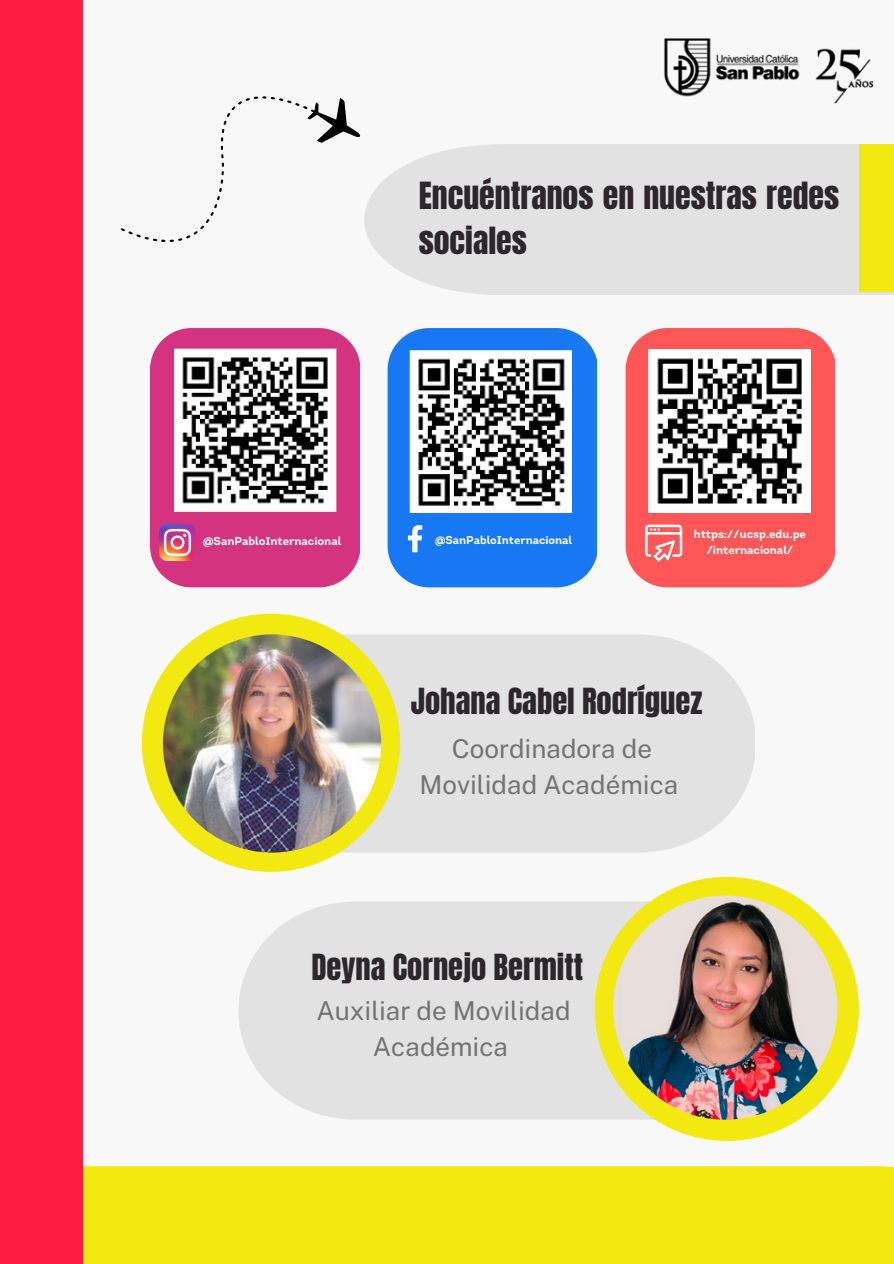
<style>
.page{position:relative;width:894px;height:1264px;background:#fff}
.page>*{position:absolute;margin:0;border:0;box-sizing:border-box;transform-origin:0 0}
.t1{font:31.8px/44.1px "Anton";color:#2d272b}
.t2{font:30.6px "Anton";color:#2d272b}
.t3{font:25.95px/36px "Public Sans";color:#737373;text-align:center}
.t4{font:700 11.55px/16px "Intro";color:#fff;text-align:center}
.t5{font:700 11.4px "Intro";color:#fff}
</style>
<div class="page">
<div style="left:0;top:0;width:893px;height:1263px;background:#f8f8f8"></div>
<img style="left:664px;top:38px;width:209px;height:66px">
<div style="left:0;top:1166px;width:893px;height:97px;background:#f1e90f"></div>
<div style="left:369px;top:144px;width:524px;height:150px;background:#e2e2e2"></div>
<div style="left:858px;top:144px;width:35px;height:147px;background:#f1e90f"></div>
<div style="left:0;top:0;width:83px;height:1263px;background:#fe1c40"></div>
<svg style="left:150px;top:328px;width:209px;height:259px;background:#d53e85"></svg>
<img style="left:159px;top:524px;width:36px;height:36px">
<img style="left:174px;top:349px;width:162px;height:163px">
<svg style="left:625px;top:328px;width:210px;height:259px;background:#fe6262"></svg>
<svg style="left:645px;top:524px;width:37px;height:37px"></svg>
<img style="left:647px;top:349px;width:163px;height:163px">
<svg style="left:387px;top:328px;width:210px;height:259px;background:#2780f2"></svg>
<img style="left:408px;top:349px;width:163px;height:163px">
<svg style="left:398px;top:518px;width:33px;height:34px"></svg>
<svg style="left:238px;top:901px;width:416px;height:218px;background:#e3e3e3"></svg>
<div style="left:594px;top:876px;width:264px;height:264px;background:#f1e90f;border-radius:50%"></div>
<img style="left:613px;top:895px;width:224px;height:224px;border-radius:50%">
<svg style="left:121px;top:96px;width:248px;height:147px"></svg>
<div style="left:339px;top:634px;width:415px;height:218px;background:#e2e2e2"></div>
<div style="left:142px;top:613px;width:258px;height:258px;background:#f1e90f;border-radius:50%"></div>
<img style="left:163px;top:634px;width:218px;height:218px;border-radius:50%">
<p class="t1" style="left:418px;top:174px;width:422px">Encuéntranos en nuestras redes sociales</p>
<p class="t4" style="left:203px;top:534px;width:140px">@SanPabloInternacional</p>
<p class="t4" style="left:693px;top:527px;width:114px">https://ucsp.edu.pe /internacional/</p>
<p class="t5" style="left:435px;top:535px;width:139px">@SanPabloInternacional</p>
<p class="t2" style="left:411px;top:679px;width:293px">Johana Cabel Rodríguez</p>
<p class="t3" style="left:419px;top:731px;width:260px">Coordinadora de<br>Movilidad Académica</p>
<p class="t2" style="left:311px;top:944px;width:273px">Deyna Cornejo Bermitt</p>
<p class="t3" style="left:316px;top:992px;width:255px">Auxiliar de Movilidad<br>Académica</p>
</div>
